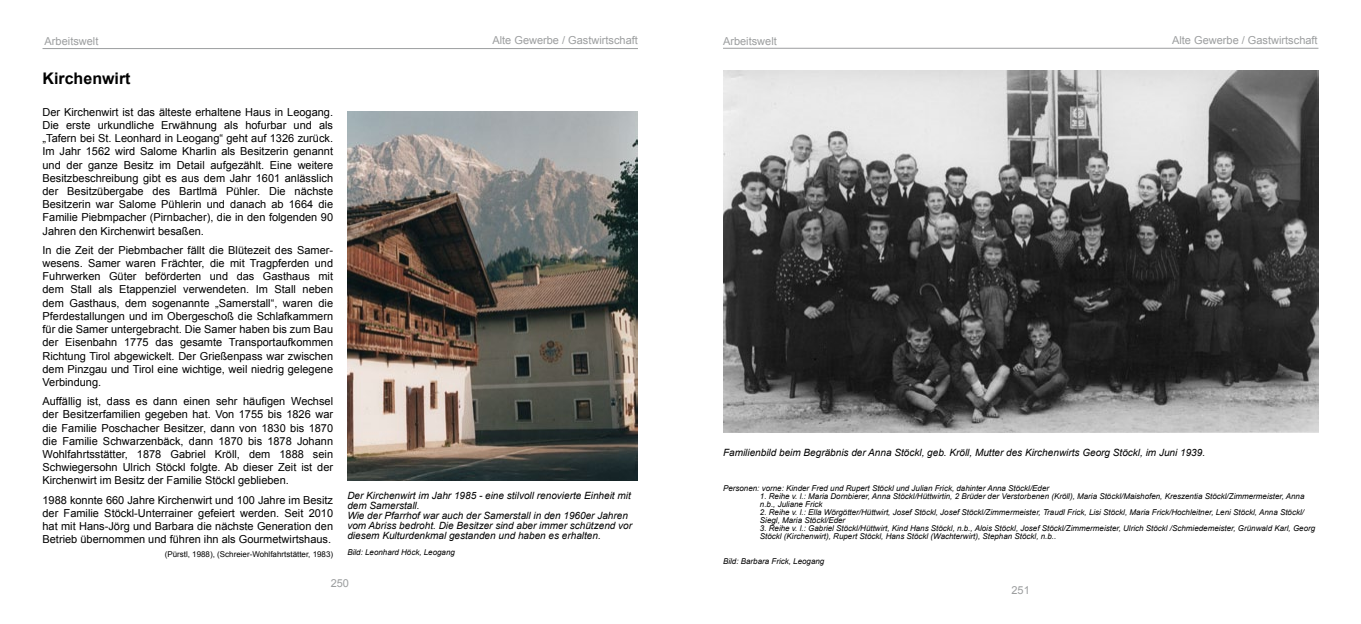
<style>
.page{position:relative;width:1361px;height:624px;background:#fff}
.page>*{position:absolute;margin:0;border:0;box-sizing:border-box;transform-origin:0 0}
.t1{font:700 16px "Arial";color:#000}
.t2{font:11px/13.2px "Arial";color:#000;text-align:justify}
.t3{font:11px "Arial";color:#9c9e9f}
.t4{font:italic 10px/10px "Arial";color:#000}
.t5{font:italic 8px/8px "Arial";color:#000}
.t6{font:8px "Arial";color:#000}
</style>
<div class="page">
<hr style="left:723px;top:48px;width:595px;height:1px;background:#9c9e9f">
<hr style="left:43px;top:48px;width:595px;height:1px;background:#9c9e9f">
<img style="left:347px;top:112px;width:291px;height:368px">
<img style="left:723px;top:71px;width:595px;height:361px">
<p class="t3" style="left:45px;top:34px;width:55px">Arbeitswelt</p>
<p class="t3" style="left:492px;top:33px;width:147px">Alte Gewerbe / Gastwirtschaft</p>
<h1 class="t1" style="left:43px;top:68px;width:90px">Kirchenwirt</h1>
<p class="t2" style="left:43px;top:105px;width:292px">Der Kirchenwirt ist das älteste erhaltene Haus in Leogang.<br>Die erste urkundliche Erwähnung als hofurbar und als „Tafern bei St. Leonhard in Leogang“ geht auf 1326 zurück.<br>Im Jahr 1562 wird Salome Kharlin als Besitzerin genannt und der ganze Besitz im Detail aufgezählt. Eine weitere Besitzbeschreibung gibt es aus dem Jahr 1601 anlässlich der Besitzübergabe des Bartlmä Pühler. Die nächste Besitzerin war Salome Pühlerin und danach ab 1664 die Familie Piebmpacher (Pirnbacher), die in den folgenden 90<br>Jahren den Kirchenwirt besaßen.</p>
<p class="t2" style="left:43px;top:243px;width:292px">In die Zeit der Piebmbacher fällt die Blütezeit des Samer&shy;wesens. Samer waren Frächter, die mit Tragpferden und Fuhrwerken Güter beförderten und das Gasthaus mit dem Stall als Etappenziel verwendeten. Im Stall neben dem Gasthaus, dem sogenannte „Samerstall“, waren die Pferdestallungen und im Obergeschoß die Schlafkammern für die Samer untergebracht. Die Samer haben bis zum Bau der Eisenbahn 1775 das gesamte Transportaufkommen Richtung Tirol abgewickelt. Der Grießenpass war zwischen dem Pinzgau und Tirol eine wichtige, weil niedrig gelegene Verbindung.</p>
<p class="t2" style="left:43px;top:395px;width:292px">Auffällig ist, dass es dann einen sehr häufigen Wechsel der Besitzerfamilien gegeben hat. Von 1755 bis 1826 war die Familie Poschacher Besitzer, dann von 1830 bis 1870 die Familie Schwarzenbäck, dann 1870 bis 1878 Johann Wohlfahrtsstätter, 1878 Gabriel Kröll, dem 1888 sein Schwiegersohn Ulrich Stöckl folgte. Ab dieser Zeit ist der Kirchenwirt im Besitz der Familie Stöckl geblieben.</p>
<p class="t2" style="left:43px;top:493px;width:292px">1988 konnte 660 Jahre Kirchenwirt und 100 Jahre im Besitz der Familie Stöckl-Unterrainer gefeiert werden. Seit 2010 hat mit Hans-Jörg und Barbara die nächste Generation den Betrieb übernommen und führen ihn als Gourmetwirtshaus.</p>
<p class="t6" style="left:165px;top:549px;width:170px">(Pürstl, 1988), (Schreier-Wohlfahrtstätter, 1983)</p>
<p class="t4" style="left:347px;top:491px;width:286px">Der Kirchenwirt im Jahr 1985 - eine stilvoll renovierte Einheit mit dem Samerstall.<br>Wie der Pfarrhof war auch der Samerstall in den 1960er Jahren vom Abriss bedroht. Die Besitzer sind aber immer schützend vor diesem Kulturdenkmal gestanden und haben es erhalten.</p>
<p class="t5" style="left:347px;top:548px;width:109px">Bild: Leonhard Höck, Leogang</p>
<p class="t3" style="left:331px;top:576px;width:20px">250</p>
<p class="t3" style="left:723px;top:34px;width:55px">Arbeitswelt</p>
<p class="t3" style="left:1172px;top:33px;width:147px">Alte Gewerbe / Gastwirtschaft</p>
<p class="t4" style="left:723px;top:448px;width:484px">Familienbild beim Begräbnis der Anna Stöckl, geb. Kröll, Mutter des Kirchenwirts Georg Stöckl, im Juni 1939.</p>
<p class="t5" style="left:723px;top:484px;width:328px">Personen: vorne: Kinder Fred und Rupert Stöckl und Julian Frick, dahinter Anna Stöckl/Eder</p>
<p class="t5" style="left:760px;top:492px;width:546px">1. Reihe v. l.: Maria Dornbierer, Anna Stöckl/Hüttwirtin, 2 Brüder der Verstorbenen (Kröll), Maria Stöckl/Maishofen, Kreszentia Stöckl/Zimmermeister, Anna n.b., Juliane Frick</p>
<p class="t5" style="left:760px;top:508px;width:546px">2. Reihe v. l.: Ella Wörgötter/Hüttwirt, Josef Stöckl, Josef Stöckl/Zimmermeister, Traudl Frick, Lisi Stöckl, Maria Frick/Hochleitner, Leni Stöckl, Anna Stöckl/<br>Siegl, Maria Stöckl/Eder</p>
<p class="t5" style="left:760px;top:524px;width:557px">3. Reihe v. l.: Gabriel Stöckl/Hüttwirt, Kind Hans Stöckl, n.b., Alois Stöckl, Josef Stöckl/Zimmermeister, Ulrich Stöckl /Schmiedemeister, Grünwald Karl, Georg<br>Stöckl (Kirchenwirt), Rupert Stöckl, Hans Stöckl (Wachterwirt), Stephan Stöckl, n.b..</p>
<p class="t5" style="left:723px;top:557px;width:103px">Bild: Barbara Frick, Leogang</p>
<p class="t3" style="left:1011px;top:582px;width:20px">251</p>
</div>
